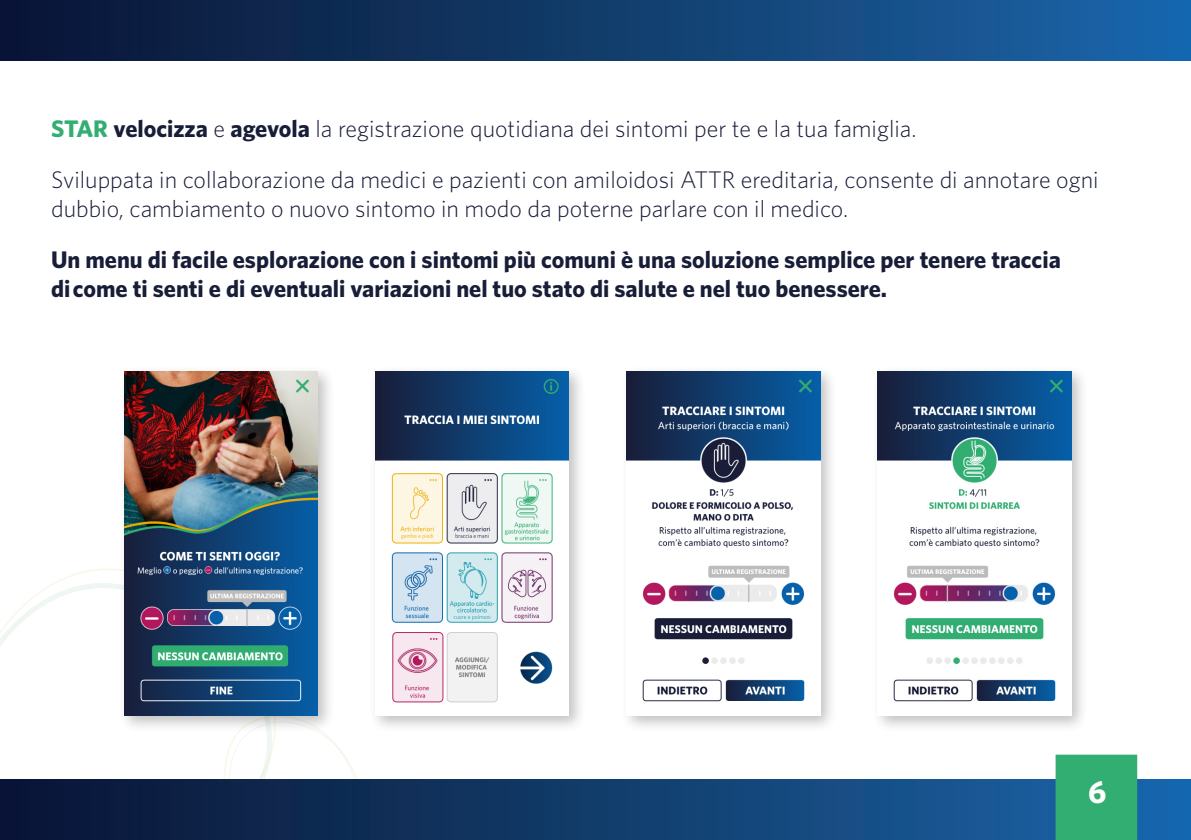
<style>
.page{position:relative;width:1191px;height:840px;background:#fff}
.page>*{position:absolute;margin:0;border:0;box-sizing:border-box;transform-origin:0 0}
.heading{font:700 32px "Whitney";color:#fff}
.heading-2{font:300 24px/28.8px "Whitney";color:#181d38}
.heading-3{font:700 24px/28.8px "Whitney";color:#181d38}
.s1{font-weight:700;color:#32ae72}
.s2{font-weight:700}
</style>
<div class="page">
<svg style="left:0;top:568px;width:118px;height:78px"></svg>
<svg style="left:223px;top:733px;width:134px;height:46px"></svg>
<div style="left:0;top:779px;width:1191px;height:60px;background:linear-gradient(to right,#091331,#1a66a8)"></div>
<div style="left:0;top:0;width:1191px;height:60px;background:linear-gradient(to right,#091331,#1a66a9)"></div>
<div style="left:1056px;top:755px;width:80px;height:83px;background:#32ae72"></div>
<div style="left:1055px;top:754px;width:82px;height:85px;border:2px solid #32ae72"></div>
<div style="left:118px;top:365px;width:218px;height:368px;background:#000;opacity:.25"></div>
<img style="left:124px;top:371px;width:194px;height:344px">
<div style="left:369px;top:365px;width:218px;height:368px;background:#000;opacity:.25"></div>
<img style="left:375px;top:371px;width:194px;height:344px">
<div style="left:620px;top:365px;width:218px;height:368px;background:#000;opacity:.25"></div>
<img style="left:626px;top:371px;width:194px;height:344px">
<div style="left:871px;top:365px;width:218px;height:368px;background:#000;opacity:.25"></div>
<img style="left:877px;top:371px;width:194px;height:344px">
<p class="heading-2" style="left:51px;top:113px;width:867px"><span class="s1">STAR</span> <span class="s2">velocizza</span> e <span class="s2">agevola</span> la registrazione quotidiana dei sintomi per te e la tua famiglia.</p>
<p class="heading-2" style="left:51px;top:165px;width:1049px">Sviluppata in collaborazione da medici e pazienti con amiloidosi ATTR ereditaria, consente di annotare ogni dubbio, cambiamento o nuovo sintomo in modo da poterne parlare con il medico.</p>
<p class="heading-3" style="left:51px;top:245px;width:1011px">Un menu di facile esplorazione con i sintomi più comuni è una soluzione semplice per tenere traccia di come ti senti e di eventuali variazioni nel tuo stato di salute e nel tuo benessere.</p>
<p class="heading" style="left:1088px;top:772px;width:20px">6</p>
</div>
